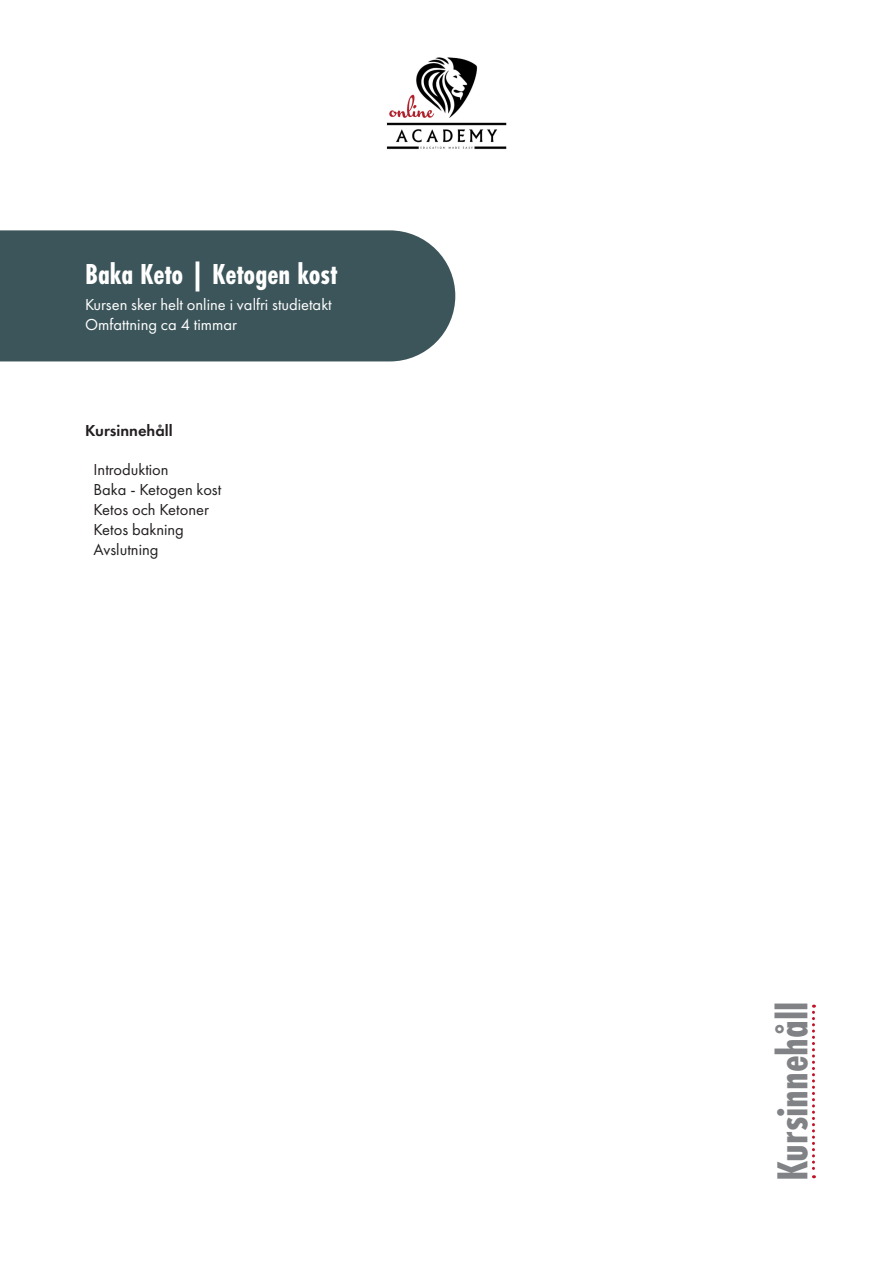
<style>
.page{position:relative;width:893px;height:1263px;background:#fff}
.page>*{position:absolute;margin:0;border:0;box-sizing:border-box;transform-origin:0 0}
.t1{font:700 45px "Futura PT Cond";color:#808285}
.t2{font:700 30px "Futura PT Cond";color:#fff}
.t3{font:16.5px "Futura PT";color:#231f20}
.t4{font:16.5px "Futura PT";color:#fff}
.t5{font:600 16.5px "Futura PT";color:#231f20}
</style>
<div class="page">
<div style="left:0;top:230px;width:455px;height:131px;background:#3c555a"></div>
<img style="left:386px;top:57px;width:121px;height:93px">
<svg style="left:812px;top:1005px;width:3px;height:173px"></svg>
<p class="t2" style="left:85px;top:257px;width:254px">Baka Keto | Ketogen kost</p>
<p class="t4" style="left:85px;top:295px;width:248px">Kursen sker helt online i valfri studietakt</p>
<p class="t4" style="left:85px;top:314px;width:153px">Omfattning ca 4 timmar</p>
<p class="t5" style="left:85px;top:420px;width:89px">Kursinnehåll</p>
<p class="t3" style="left:94px;top:460px;width:77px">Introduktion</p>
<p class="t3" style="left:94px;top:480px;width:129px">Baka - Ketogen kost</p>
<p class="t3" style="left:94px;top:500px;width:117px">Ketos och Ketoner</p>
<p class="t3" style="left:94px;top:519px;width:92px">Ketos bakning</p>
<p class="t3" style="left:94px;top:539px;width:66px">Avslutning</p>
<p class="t1" style="left:766px;top:1181px;width:181px;rotate:-90deg">Kursinnehåll</p>
</div>
